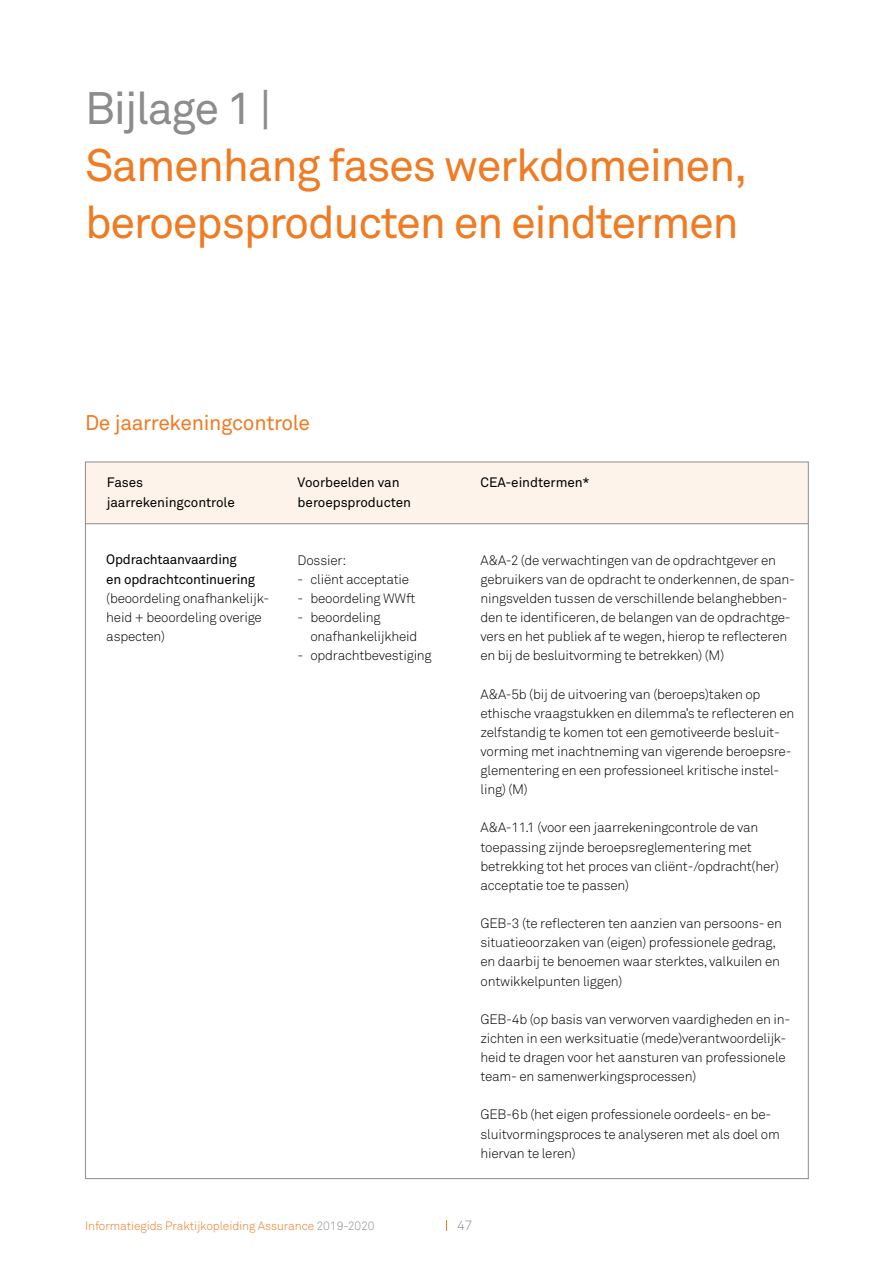
<style>
.page{position:relative;width:893px;height:1263px;background:#fff}
.page>*{position:absolute;margin:0;border:0;box-sizing:border-box;transform-origin:0 0}
.t1{font:45px "Akkurat";letter-spacing:-.03em;color:#ef7b23}
.t2{font:45px "Akkurat";letter-spacing:-.03em;color:#8d8c8d}
.t3{font:21px "Akkurat";letter-spacing:-.015em;color:#ef7b23}
.t4{font:300 13.5px/19.2px "Akkurat";letter-spacing:-.015em;color:#000}
.t5{font:13.5px "Akkurat Pro";letter-spacing:-.01em;color:#000}
.t6{font:300 13.5px "Akkurat";color:#8d8c8d}
.t7{font:300 12px "Akkurat";letter-spacing:-.01em;color:#ef7b23}
.s1{color:#8d8c8d}
</style>
<div class="page">
<div style="left:85px;top:462px;width:723px;height:62px;background:#fef3ea"></div>
<hr style="left:85px;top:523px;width:723px;height:1px;background:#8d8c8d">
<p class="t2" style="left:85px;top:82px;width:188px">Bijlage 1 |</p>
<p class="t1" style="left:85px;top:139px;width:664px">Samenhang fases werkdomeinen,</p>
<p class="t1" style="left:85px;top:196px;width:655px">beroepsproducten en eindtermen</p>
<p class="t3" style="left:85px;top:411px;width:227px">De jaarrekeningcontrole</p>
<p class="t5" style="left:107px;top:475px;width:38px">Fases</p>
<p class="t5" style="left:107px;top:494px;width:130px">jaarrekeningcontrole</p>
<p class="t5" style="left:298px;top:475px;width:104px">Voorbeelden van</p>
<p class="t5" style="left:298px;top:494px;width:115px">beroepsproducten</p>
<p class="t5" style="left:480px;top:475px;width:111px">CEA-eindtermen*</p>
<p class="t5" style="left:106px;top:552px;width:132px">Opdrachtaanvaarding</p>
<p class="t5" style="left:106px;top:571px;width:150px">en opdrachtcontinuering</p>
<p class="t4" style="left:106px;top:589px;width:164px">(beoordeling onafhankelijk-</p>
<p class="t4" style="left:106px;top:608px;width:157px">heid + beoordeling overige</p>
<p class="t4" style="left:106px;top:627px;width:60px">aspecten)</p>
<p class="t4" style="left:298px;top:551px;width:50px">Dossier:</p>
<p class="t4" style="left:298px;top:570px;width:113px">- cliënt acceptatie</p>
<p class="t4" style="left:298px;top:589px;width:119px">- beoordeling WWft</p>
<p class="t4" style="left:298px;top:608px;width:85px">- beoordeling</p>
<p class="t4" style="left:310px;top:627px;width:108px">onafhankelijkheid</p>
<p class="t4" style="left:298px;top:646px;width:136px">- opdrachtbevestiging</p>
<p class="t4" style="left:480px;top:551px;width:316px">A&amp;A-2 (de verwachtingen van de opdrachtgever en gebruikers van de opdracht te onderkennen, de span&shy;ningsvelden tussen de verschillende belanghebben&shy;den te identificeren, de belangen van de opdrachtge&shy;vers en het publiek af te wegen, hierop te reflecteren en bij de besluitvorming te betrekken) (M)</p>
<p class="t4" style="left:480px;top:684px;width:315px">A&amp;A-5b (bij de uitvoering van (beroeps)taken op ethische vraagstukken en dilemma’s te reflecteren en zelfstandig te komen tot een gemotiveerde besluit&shy;vorming met inachtneming van vigerende beroepsre&shy;glementering en een professioneel kritische instel&shy;ling) (M)</p>
<p class="t4" style="left:480px;top:818px;width:300px">A&amp;A-11.1 (voor een jaarrekeningcontrole de van toepassing zijnde beroepsreglementering met betrekking tot het proces van cliënt-/opdracht(her) acceptatie toe te passen)</p>
<p class="t4" style="left:480px;top:914px;width:303px">GEB-3 (te reflecteren ten aanzien van persoons- en situatieoorzaken van (eigen) professionele gedrag, en daarbij te benoemen waar sterktes, valkuilen en ontwikkelpunten liggen)</p>
<p class="t4" style="left:480px;top:1010px;width:311px">GEB-4b (op basis van verworven vaardigheden en in&shy;zichten in een werksituatie (mede)verantwoordelijk&shy;heid te dragen voor het aansturen van professionele team- en samenwerkingsprocessen)</p>
<p class="t4" style="left:480px;top:1105px;width:301px">GEB-6b (het eigen professionele oordeels- en be&shy;sluitvormingsproces te analyseren met als doel om hiervan te leren)</p>
<p class="t7" style="left:85px;top:1218px;width:291px">Informatiegids Praktijkopleiding Assurance <span class="s1">2019-2020</span></p>
<p class="t6" style="left:457px;top:1217px;width:17px">47</p>
</div>
